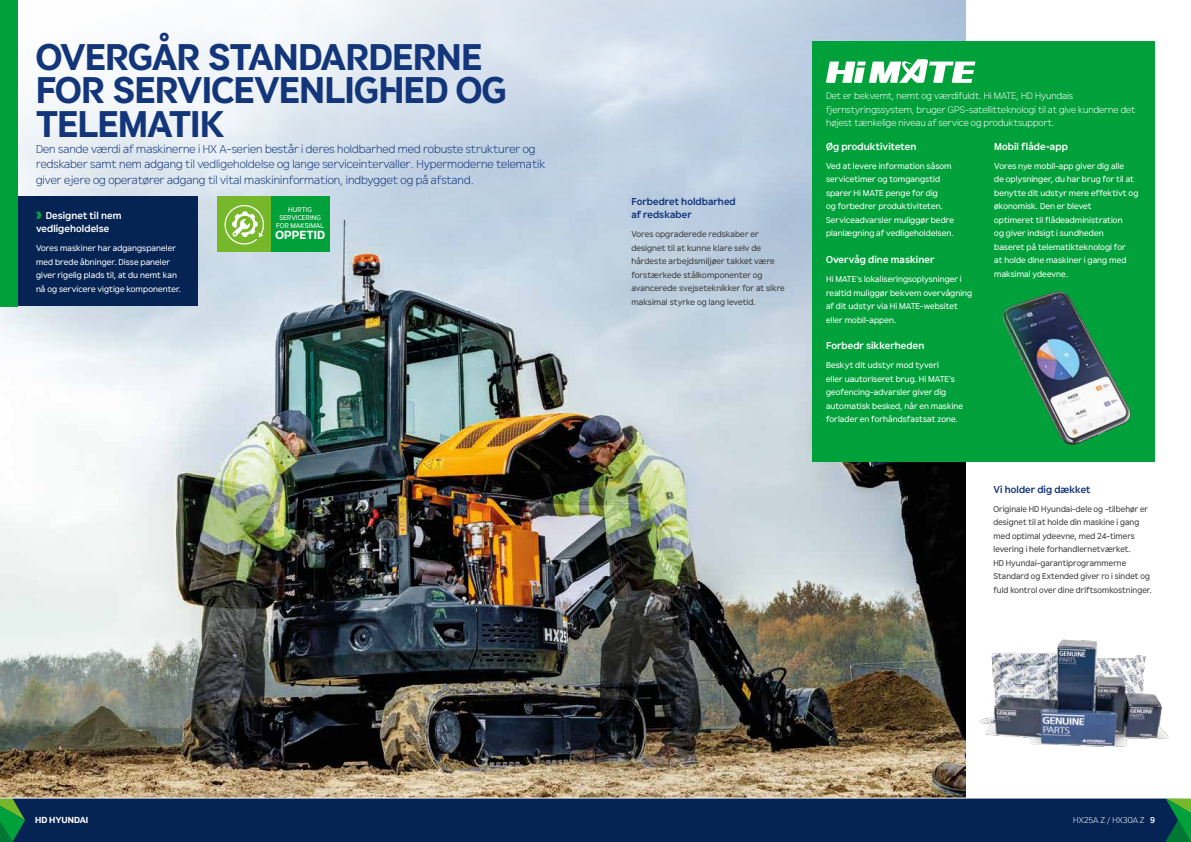
<style>
.page{position:relative;width:1191px;height:842px;background:#fff}
.page>*{position:absolute;margin:0;border:0;box-sizing:border-box;transform-origin:0 0}
.t1{font:36px/33px "HD Hyundai Gothic Euro Lg Bd";letter-spacing:-.01em;color:#13357a;scale:.96 1}
.t2{font:300 11.5px/15.5px "HD Hyundai Gothic Euro";color:#13357a}
.t3{font:11.4px "HD Hyundai Gothic Euro Lg Bd";letter-spacing:.01em;color:#fff}
.t4{font:700 10px/13.5px "HD Hyundai Gothic Euro";letter-spacing:.005em;color:#fff}
.t5{font:700 10px/13.5px "HD Hyundai Gothic Euro";letter-spacing:.005em;color:#13357a}
.t6{font:300 9.5px/13.5px "HD Hyundai Gothic Euro";letter-spacing:-.005em;color:#fff}
.t7{font:8.5px/13.5px "HD Hyundai Gothic Euro";letter-spacing:.005em;color:#fff}
.t8{font:8.5px/13.5px "HD Hyundai Gothic Euro";letter-spacing:.005em;color:#3c3c3b}
.t9{font:300 8.5px "HD Hyundai Gothic Euro";color:#fff}
.t10{font:8.5px "HD Hyundai Gothic Euro Lg Bd";color:#fff}
.t11{font:7px/7.8px "HD Hyundai Gothic Euro";letter-spacing:.01em;color:#fff;text-align:center}
.s1{font-weight:700}
</style>
<div class="page">
<img style="left:0;top:0;width:965px;height:798px">
<div style="left:0;top:197px;width:197px;height:109px;background:#052453"></div>
<svg style="left:36px;top:212px;width:6px;height:7px"></svg>
<img style="left:979px;top:639px;width:190px;height:108px">
<div style="left:271px;top:197px;width:59px;height:55px;background:#00a13a"></div>
<div style="left:217px;top:197px;width:54px;height:55px;background:#76b82a"></div>
<svg style="left:224px;top:205px;width:40px;height:40px"></svg>
<div style="left:0;top:0;width:17px;height:306px;background:#00a13a"></div>
<div style="left:812px;top:41px;width:342px;height:420px;background:#00a13a"></div>
<svg style="left:826px;top:59px;width:149px;height:24px"></svg>
<img style="left:1002px;top:291px;width:129px;height:154px">
<div style="left:0;top:798px;width:1191px;height:44px;background:#052453"></div>
<svg style="left:1165px;top:799px;width:26px;height:43px"></svg>
<svg style="left:0;top:799px;width:25px;height:43px"></svg>
<hr style="left:0;top:798px;width:1191px;height:1px;background:#fff">
<h1 class="t1" style="left:36px;top:41px;width:491px">OVERGÅR STANDARDERNE<br>FOR SERVICEVENLIGHED OG<br>TELEMATIK</h1>
<p class="t2" style="left:36px;top:141px;width:511px">Den sande værdi af maskinerne i HX A-serien består i deres holdbarhed med robuste strukturer og redskaber samt nem adgang til vedligeholdelse og lange serviceintervaller. Hypermoderne telematik giver ejere og operatører adgang til vital maskininformation, indbygget og på afstand.</p>
<p class="t11" style="left:276px;top:205px;width:50px">HURTIG<br>SERVICERING<br>FOR MAKSIMAL</p>
<h3 class="t3" style="left:275px;top:227px;width:51px">OPPETID</h3>
<p class="t4" style="left:36px;top:208px;width:87px;text-indent:10px">Designet til nem vedligeholdelse</p>
<p class="t7" style="left:36px;top:242px;width:147px">Vores maskiner har adgangspaneler med brede åbninger. Disse paneler giver rigelig plads til, at du nemt kan nå og servicere vigtige komponenter.</p>
<p class="t5" style="left:631px;top:194px;width:106px">Forbedret holdbarhed af redskaber</p>
<p class="t8" style="left:631px;top:227px;width:155px">Vores opgraderede redskaber er designet til at kunne klare selv de hårdeste arbejdsmiljøer takket være forstærkede stålkomponenter og avancerede svejseteknikker for at sikre maksimal styrke og lang levetid.</p>
<p class="t6" style="left:826px;top:89px;width:311px">Det er bekvemt, nemt og værdifuldt. Hi MATE, HD Hyundais fjernstyringssystem, bruger GPS-satellitteknologi til at give kunderne det højest tænkelige niveau af service og produktsupport.</p>
<p class="t4" style="left:826px;top:139px;width:92px">Øg produktiviteten</p>
<p class="t7" style="left:826px;top:159px;width:129px">Ved at levere information såsom servicetimer og tomgangstid sparer Hi MATE penge for dig<br>og forbedrer produktiviteten.<br>Serviceadvarsler muliggør bedre planlægning af vedligeholdelsen.</p>
<p class="t4" style="left:826px;top:253px;width:110px">Overvåg dine maskiner</p>
<p class="t7" style="left:826px;top:272px;width:148px">Hi MATE's lokaliseringsoplysninger i realtid muliggør bekvem overvågning af dit udstyr via Hi MATE-websitet eller mobil-appen.</p>
<p class="t4" style="left:826px;top:338px;width:100px">Forbedr sikkerheden</p>
<p class="t7" style="left:826px;top:358px;width:139px">Beskyt dit udstyr mod tyveri<br>eller uautoriseret brug. Hi MATE's geofencing-advarsler giver dig automatisk besked, når en maskine forlader en forhåndsfastsat zone.</p>
<p class="t4" style="left:994px;top:139px;width:75px">Mobil flåde-app</p>
<p class="t7" style="left:994px;top:159px;width:146px">Vores nye mobil-app giver dig alle<br>de oplysninger, du har brug for til at benytte dit udstyr mere effektivt og økonomisk. Den er blevet<br>optimeret til flådeadministration<br>og giver indsigt i sundheden<br>baseret på telematikteknologi for<br>at holde dine maskiner i gang med maksimal ydeevne.</p>
<p class="t5" style="left:993px;top:482px;width:99px">Vi holder dig dækket</p>
<p class="t8" style="left:993px;top:502px;width:160px">Originale HD Hyundai-dele og -tilbehør er designet til at holde din maskine i gang med optimal ydeevne, med 24-timers levering i hele forhandlernetværket.<br>HD Hyundai-garantiprogrammerne Standard og Extended giver ro i sindet og fuld kontrol over dine driftsomkostninger.</p>
<p class="t10" style="left:35px;top:814px;width:54px">HD HYUNDAI</p>
<p class="t9" style="left:1073px;top:815px;width:83px">HX25A Z / HX30A Z <span class="s1">9</span></p>
</div>
